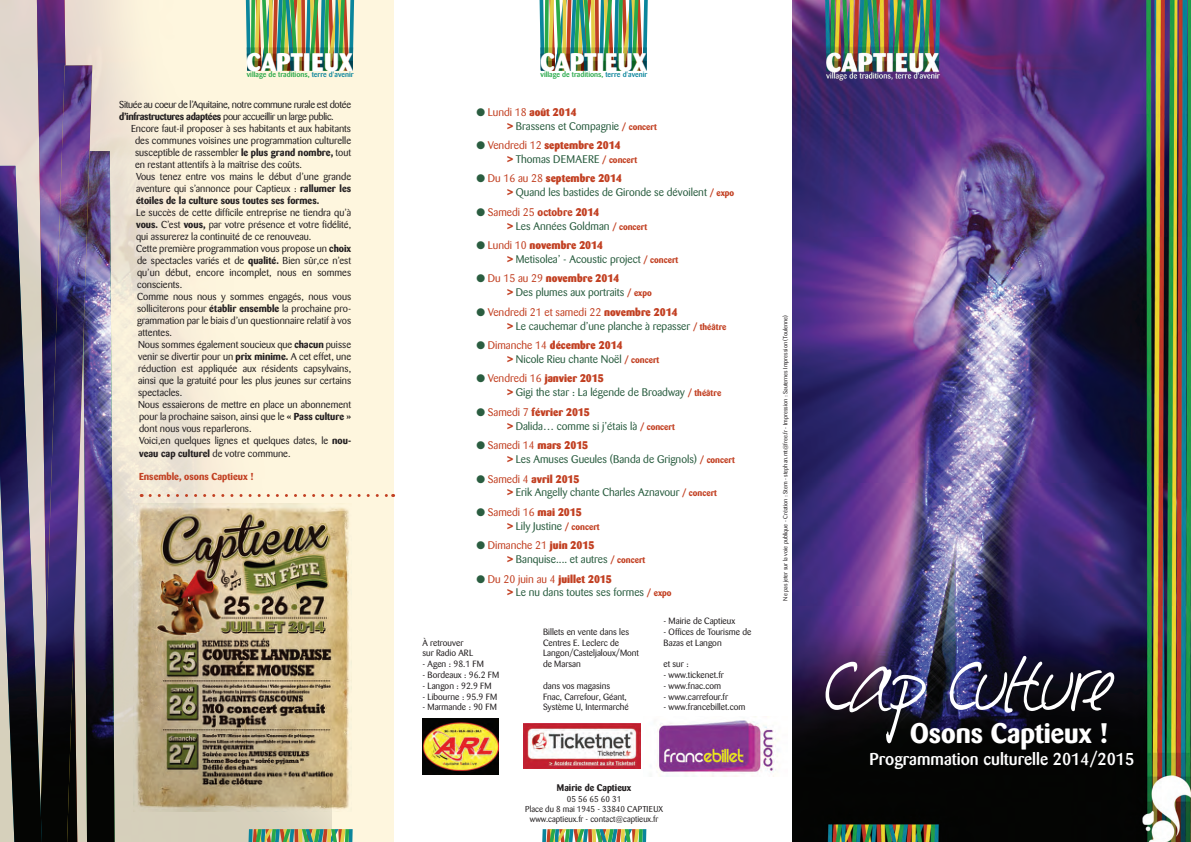
<style>
.page{position:relative;width:1191px;height:842px;background:#fff}
.page>*{position:absolute;margin:0;border:0;box-sizing:border-box;transform-origin:0 0}
.t1{font:67px "Southpaw";letter-spacing:.01em;color:#fff}
.t2{font:700 28px "Barmeno";color:#fff}
.t3{font:800 25.2px "Barmeno";letter-spacing:.02em;color:#fff}
.t4{font:500 17px "Barmeno";color:#fff}
.t5{font:11px "Barmeno";color:#2a5d40}
.t6{font:800 11px "Barmeno";color:#c24022}
.t7{font:11px "Barmeno";color:#c24022}
.t8{font:11px "Barmeno";letter-spacing:.02em;color:#2a5d40}
.t9{font:10px/12px "Barmeno";color:#231f20}
.t10{font:10px/12px "Barmeno";letter-spacing:-.03em;color:#231f20}
.t11{font:700 10px "Barmeno";color:#231f20}
.t12{font:700 10px "Barmeno";color:#c24022}
.t13{font:700 9.6px "Barmeno";color:#231f20}
.t14{font:9px/10.8px "Barmeno";color:#231f20}
.t15{font:8.5px/10.2px "Barmeno";color:#231f20;text-align:center}
.t16{font:500 7.6px "Barmeno";color:#28a949}
.t17{font:6px "Barmeno";color:#231f20}
.s1{color:#0a859c}
.s2{font-weight:700}
.s3{font-weight:400}
.s4{color:#2a5d40}
.s5{font-weight:800}
.s6{font-weight:800;color:#c24022}
.s7{font-weight:700;font-size:9px;color:#c24022}
</style>
<div class="page">
<svg style="left:542px;top:829px;width:104px;height:13px"></svg>
<img style="left:539px;top:0;width:109px;height:70px">
<img style="left:423px;top:719px;width:75px;height:55px">
<img style="left:657px;top:716px;width:122px;height:61px">
<img style="left:523px;top:724px;width:117px;height:45px">
<img style="left:792px;top:0;width:399px;height:842px">
<div style="left:0;top:0;width:394px;height:842px;background:#fef6de"></div>
<img style="left:115px;top:0;width:217px;height:842px">
<svg style="left:248px;top:829px;width:105px;height:13px"></svg>
<img style="left:246px;top:0;width:108px;height:70px">
<svg style="left:150px;top:494px;width:244px;height:3px"></svg>
<img style="left:134px;top:503px;width:215px;height:308px">
<img style="left:0;top:0;width:115px;height:842px">
<h3 class="t3" style="left:246px;top:47px;width:108px">CAPTIEUX</h3>
<p class="t16" style="left:247px;top:70px;width:108px">village de traditions, <span class="s1">terre d'avenir</span></p>
<p class="t10" style="left:119px;top:99px;width:234px">Située au coeur de l’Aquitaine, notre commune rurale est dotée <span class="s2">d’infrastructures adaptées</span> pour accueillir un large public.</p>
<p class="t9" style="left:135px;top:123px;width:218px;text-indent:-4px">Encore faut-il proposer à ses habitants et aux habitants des communes voisines une programmation culturelle susceptible de rassembler <span class="s2">le plus grand nombre,</span> tout en restant attentifs à la maîtrise des coûts.<br>Vous tenez entre vos mains le début d’une grande aventure qui s’annonce pour Captieux : <span class="s2">rallumer les étoiles de la culture sous toutes ses formes.</span></p>
<p class="t9" style="left:136px;top:207px;width:217px">Le succès de cette difficile entreprise ne tiendra qu’à</p>
<p class="t9" style="left:136px;top:219px;width:217px"><span class="s2">vous.</span> C’est <span class="s2">vous,</span> par votre présence et votre fidélité,</p>
<p class="t9" style="left:136px;top:231px;width:177px">qui assurerez la continuité de ce renouveau.</p>
<p class="t9" style="left:136px;top:243px;width:216px">Cette première programmation vous propose un <span class="s2">choix</span></p>
<p class="t9" style="left:137px;top:255px;width:216px">de spectacles variés et de <span class="s2">qualité.</span> Bien sûr,ce n’est</p>
<p class="t9" style="left:137px;top:267px;width:216px">qu’un début, encore incomplet, nous en sommes</p>
<p class="t9" style="left:137px;top:279px;width:47px">conscients.</p>
<p class="t9" style="left:137px;top:291px;width:216px">Comme nous nous y sommes engagés, nous vous</p>
<p class="t9" style="left:137px;top:303px;width:216px">solliciterons pour <span class="s2">établir ensemble</span> la prochaine pro-</p>
<p class="t9" style="left:137px;top:315px;width:216px">grammation par le biais d’un questionnaire relatif à vos</p>
<p class="t9" style="left:138px;top:327px;width:35px">attentes.</p>
<p class="t9" style="left:138px;top:339px;width:214px">Nous sommes également soucieux que <span class="s2">chacun</span> puisse</p>
<p class="t9" style="left:138px;top:351px;width:215px">venir se divertir pour un <span class="s2">prix minime.</span> A cet effet, une</p>
<p class="t9" style="left:138px;top:363px;width:215px">réduction est appliquée aux résidents capsylvains,</p>
<p class="t9" style="left:138px;top:375px;width:215px">ainsi que la gratuité pour les plus jeunes sur certains</p>
<p class="t9" style="left:138px;top:387px;width:46px">spectacles.</p>
<p class="t9" style="left:138px;top:399px;width:215px">Nous essaierons de mettre en place un abonnement</p>
<p class="t9" style="left:139px;top:411px;width:213px">pour la prochaine saison, ainsi que le <span class="s2">« Pass culture »</span></p>
<p class="t9" style="left:139px;top:423px;width:114px">dont nous vous reparlerons.</p>
<p class="t9" style="left:139px;top:435px;width:214px">Voici,en quelques lignes et quelques dates, le <span class="s2">nou-</span></p>
<p class="t11" style="left:139px;top:448px;width:153px">veau cap culturel <span class="s3">de votre commune.</span></p>
<p class="t12" style="left:139px;top:471px;width:116px">Ensemble, osons Captieux !</p>
<h3 class="t3" style="left:540px;top:47px;width:108px">CAPTIEUX</h3>
<p class="t16" style="left:540px;top:70px;width:108px">village de traditions, <span class="s1">terre d'avenir</span></p>
<p class="t6" style="left:476px;top:105px;width:102px"><span class="s4">●</span> <span class="s3">Lundi 18</span> août 2014</p>
<p class="t6" style="left:476px;top:138px;width:146px"><span class="s4">●</span> <span class="s3">Vendredi 12</span> septembre 2014</p>
<p class="t6" style="left:476px;top:172px;width:147px"><span class="s4">●</span> <span class="s3">Du 16 au 28</span> septembre 2014</p>
<p class="t7" style="left:476px;top:206px;width:125px"><span class="s4">●</span> Samedi 25 <span class="s2">octobre</span> <span class="s5">2014</span></p>
<p class="t6" style="left:476px;top:238px;width:128px"><span class="s4">●</span> <span class="s3">Lundi 10</span> novembre 2014</p>
<p class="t6" style="left:476px;top:272px;width:145px"><span class="s4">●</span> <span class="s3">Du 15 au 29</span> novembre 2014</p>
<p class="t7" style="left:476px;top:306px;width:203px"><span class="s4">●</span> Vendredi 21 et samedi 22 <span class="s5">novembre 2014</span></p>
<p class="t6" style="left:476px;top:338px;width:148px"><span class="s4">●</span> <span class="s3">Dimanche 14</span> décembre 2014</p>
<p class="t6" style="left:476px;top:372px;width:129px"><span class="s4">●</span> <span class="s3">Vendredi 16</span> janvier 2015</p>
<p class="t6" style="left:476px;top:405px;width:115px"><span class="s4">●</span> <span class="s3">Samedi 7</span> février 2015</p>
<p class="t7" style="left:476px;top:439px;width:113px"><span class="s4">●</span> Samedi 14 <span class="s5">mars 2015</span></p>
<p class="t6" style="left:476px;top:472px;width:105px"><span class="s4">●</span> <span class="s3">Samedi 4</span> avril 2015</p>
<p class="t7" style="left:476px;top:506px;width:107px"><span class="s4">●</span> Samedi 16 <span class="s5">mai 2015</span></p>
<p class="t7" style="left:476px;top:539px;width:120px"><span class="s4">●</span> Dimanche 21 <span class="s5">juin 2015</span></p>
<p class="t7" style="left:476px;top:572px;width:137px"><span class="s4">●</span> Du 20 juin au 4 <span class="s5">juillet 2015</span></p>
<p class="t5" style="left:507px;top:120px;width:151px"><span class="s6">&gt;</span> Brassens et Compagnie <span class="s7">/ concert</span></p>
<p class="t8" style="left:507px;top:153px;width:131px"><span class="s6">&gt;</span> Thomas DEMAERE <span class="s7">/ concert</span></p>
<p class="t5" style="left:507px;top:186px;width:228px"><span class="s6">&gt;</span> Quand les bastides de Gironde se dévoilent <span class="s7">/ expo</span></p>
<p class="t5" style="left:507px;top:219px;width:141px"><span class="s6">&gt;</span> Les Années Goldman <span class="s7">/ concert</span></p>
<p class="t5" style="left:507px;top:253px;width:172px"><span class="s6">&gt;</span> Metisolea’ - Acoustic project <span class="s7">/ concert</span></p>
<p class="t5" style="left:507px;top:286px;width:146px"><span class="s6">&gt;</span> Des plumes aux portraits <span class="s7">/ expo</span></p>
<p class="t5" style="left:507px;top:320px;width:220px"><span class="s6">&gt;</span> Le cauchemar d’une planche à repasser <span class="s7">/ théâtre</span></p>
<p class="t5" style="left:507px;top:353px;width:153px"><span class="s6">&gt;</span> Nicole Rieu chante Noël <span class="s7">/ concert</span></p>
<p class="t5" style="left:507px;top:386px;width:215px"><span class="s6">&gt;</span> Gigi the star : La légende de Broadway <span class="s7">/ théâtre</span></p>
<p class="t5" style="left:507px;top:420px;width:169px"><span class="s6">&gt;</span> Dalida… comme si j’étais là <span class="s7">/ concert</span></p>
<p class="t5" style="left:507px;top:453px;width:229px"><span class="s6">&gt;</span> Les Amuses Gueules (Banda de Grignols) <span class="s7">/ concert</span></p>
<p class="t5" style="left:507px;top:486px;width:211px"><span class="s6">&gt;</span> Erik Angelly chante Charles Aznavour <span class="s7">/ concert</span></p>
<p class="t5" style="left:507px;top:520px;width:94px"><span class="s6">&gt;</span> Lily Justine <span class="s7">/ concert</span></p>
<p class="t5" style="left:507px;top:553px;width:139px"><span class="s6">&gt;</span> Banquise.... et autres <span class="s7">/ concert</span></p>
<p class="t5" style="left:507px;top:586px;width:165px"><span class="s6">&gt;</span> Le nu dans toutes ses formes <span class="s7">/ expo</span></p>
<p class="t14" style="left:422px;top:637px;width:52px">À retrouver sur Radio ARL</p>
<p class="t14" style="left:422px;top:659px;width:63px">- Agen : 98.1 FM</p>
<p class="t14" style="left:422px;top:669px;width:78px">- Bordeaux : 96.2 FM</p>
<p class="t14" style="left:422px;top:680px;width:71px">- Langon : 92.9 FM</p>
<p class="t14" style="left:422px;top:691px;width:76px">- Libourne : 95.9 FM</p>
<p class="t14" style="left:422px;top:702px;width:76px">- Marmande : 90 FM</p>
<p class="t14" style="left:543px;top:626px;width:97px">Billets en vente dans les<br>Centres E. Leclerc de<br>Langon/Casteljaloux/Mont de Marsan</p>
<p class="t14" style="left:543px;top:680px;width:87px">dans vos magasins<br>Fnac, Carrefour, Géant,<br>Système U, Intermarché</p>
<p class="t14" style="left:663px;top:615px;width:73px">- Mairie de Captieux</p>
<p class="t14" style="left:663px;top:626px;width:89px">- Offices de Tourisme de<br>Bazas et Langon</p>
<p class="t14" style="left:663px;top:659px;width:27px">et sur :</p>
<p class="t14" style="left:663px;top:669px;width:62px">- www.tickenet.fr</p>
<p class="t14" style="left:663px;top:680px;width:59px">- www.fnac.com</p>
<p class="t14" style="left:663px;top:691px;width:66px">- www.carrefour.fr</p>
<p class="t14" style="left:663px;top:702px;width:83px">- www.francebillet.com</p>
<p class="t13" style="left:557px;top:782px;width:76px">Mairie de Captieux</p>
<p class="t15" style="left:525px;top:793px;width:139px">05 56 65 60 31<br>Place du 8 mai 1945 - 33840 CAPTIEUX www.captieux.fr - contact@captieux.fr</p>
<p class="t17" style="left:782px;top:600px;width:287px;rotate:-90deg">Ne pas jeter sur la voie publique - Création : Stem - stephan.mt@free.fr - Impression : Sauternes Impression (Toulenne)</p>
<h1 class="t1" style="left:825px;top:647px;width:287px">Cap Culture</h1>
<h2 class="t2" style="left:910px;top:716px;width:199px">Osons Captieux !</h2>
<h3 class="t4" style="left:869px;top:749px;width:266px">Programmation culturelle 2014/2015</h3>
</div>
